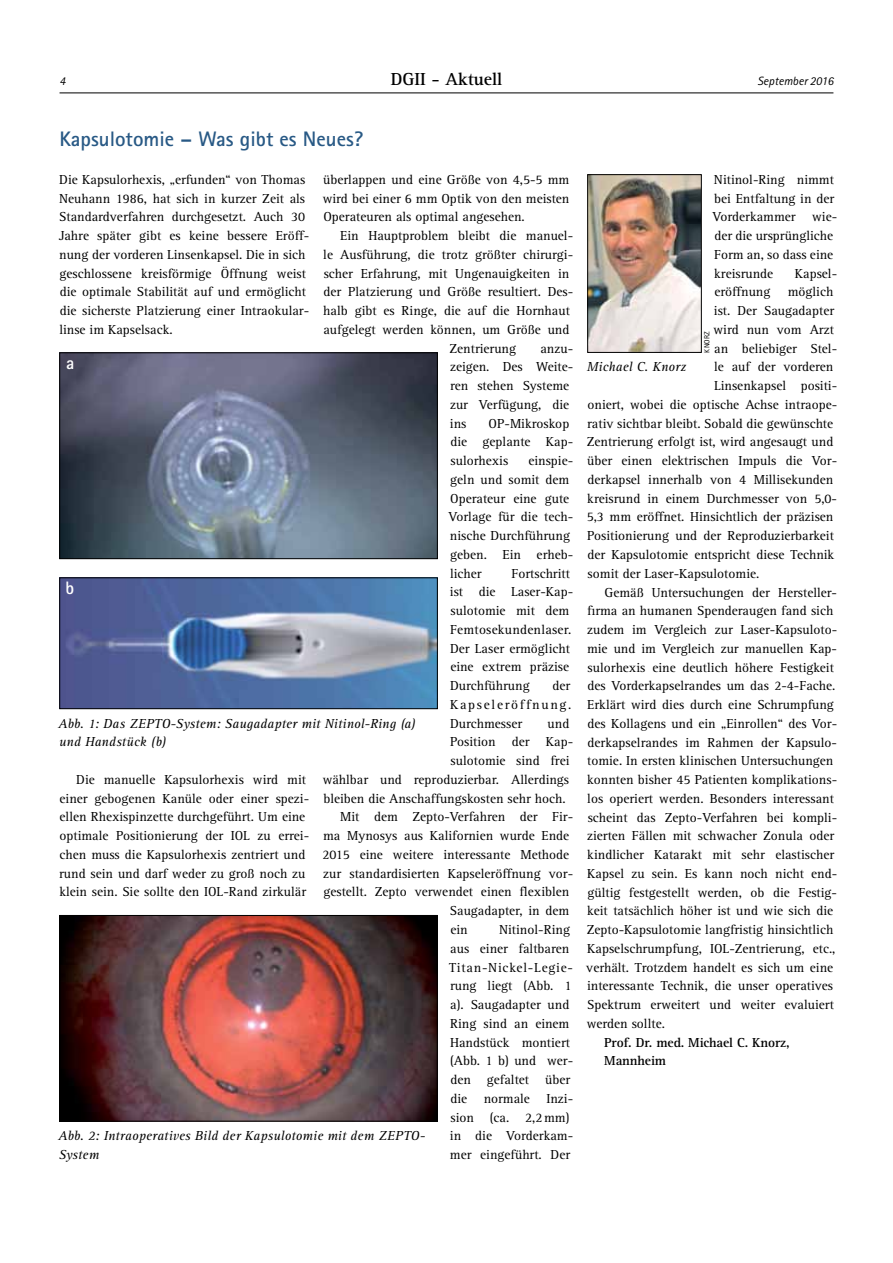
<style>
.page{position:relative;width:893px;height:1263px;background:#fff}
.page>*{position:absolute;margin:0;border:0;box-sizing:border-box;transform-origin:0 0}
.t1{font:700 21px "Rotis Sans Serif Std";color:#285985}
.t2{font:700 18px "Rotis Serif Std";color:#000}
.t3{font:700 18px "Rotis Sans Serif Std";color:#fff}
.t4{font:13.5px/18.8px "Rotis Serif Std";color:#000}
.t5{font:italic 13.5px/18.8px "Rotis Serif Std";letter-spacing:.01em;color:#000}
.t6{font:700 13.5px/18.8px "Rotis Serif Std";letter-spacing:-.01em;color:#000}
.t7{font:italic 12px "Rotis Sans Serif Std";color:#000}
.t8{font:7.5px "Rotis Sans Serif Std";color:#000}
</style>
<div class="page">
<hr style="left:60px;top:93px;width:773px;height:1px;background:#000">
<img style="left:62px;top:355px;width:374px;height:202px">
<div style="left:60px;top:353px;width:378px;height:206px;border:1px solid #000"></div>
<img style="left:62px;top:580px;width:374px;height:127px">
<div style="left:60px;top:578px;width:378px;height:131px;border:1px solid #000"></div>
<img style="left:62px;top:917px;width:374px;height:202px">
<div style="left:60px;top:915px;width:378px;height:206px;border:1px solid #000"></div>
<img style="left:589px;top:176px;width:110px;height:175px">
<div style="left:587px;top:174px;width:114px;height:179px;border:1px solid #000"></div>
<p class="t7" style="left:60px;top:74px;width:7px">4</p>
<h2 class="t2" style="left:391px;top:68px;width:113px">DGII - Aktuell</h2>
<p class="t7" style="left:757px;top:74px;width:77px">September 2016</p>
<h1 class="t1" style="left:60px;top:126px;width:305px">Kapsulotomie – Was gibt es Neues?</h1>
<p class="t4" style="left:59px;top:170px;width:252px">Die Kapsulorhexis, „erfunden“ von Thomas Neuhann 1986, hat sich in kurzer Zeit als Standardverfahren durchgesetzt. Auch 30<br>Jahre später gibt es keine bessere Eröff&shy;nung der vorderen Linsenkapsel. Die in sich geschlossene kreisförmige Öffnung weist die optimale Stabilität auf und ermöglicht die sicherste Platzierung einer Intraokular&shy;linse im Kapselsack.</p>
<p class="t4" style="left:323px;top:170px;width:248px;text-align:justify">überlappen und eine Größe von 4,5-5 mm wird bei einer 6 mm Optik von den meisten Operateuren als optimal angesehen.</p>
<p class="t4" style="left:340px;top:227px;width:234px">Ein Hauptproblem bleibt die manuel-</p>
<p class="t4" style="left:323px;top:245px;width:251px">le Ausführung, die trotz größter chirurgi-</p>
<p class="t4" style="left:324px;top:264px;width:247px">scher Erfahrung, mit Ungenauigkeiten in</p>
<p class="t4" style="left:324px;top:283px;width:251px">der Platzierung und Größe resultiert. Des-</p>
<p class="t4" style="left:323px;top:302px;width:248px">halb gibt es Ringe, die auf die Hornhaut</p>
<p class="t4" style="left:323px;top:320px;width:247px">aufgelegt werden können, um Größe und</p>
<p class="t4" style="left:450px;top:339px;width:68px">Zentrierung</p>
<p class="t4" style="left:450px;top:339px;width:125px;text-indent:90px">anzu&shy;zeigen. Des Weite&shy;ren stehen Systeme zur Verfügung, die ins</p>
<h2 class="t3" style="left:66px;top:352px;width:10px">a</h2>
<p class="t4" style="left:450px;top:414px;width:124px;text-indent:38px">OP-Mikroskop die geplante Kap&shy;sulorhexis</p>
<p class="t4" style="left:448px;top:452px;width:126px;text-indent:80px">einspie&shy;geln und somit dem<br>Operateur eine gute<br>Vorlage für die tech&shy;nische Durchführung geben. Ein erheb&shy;licher</p>
<p class="t4" style="left:450px;top:564px;width:125px;text-indent:61px">Fortschritt ist die Laser-Kap&shy;sulotomie mit dem<br>Femtosekundenlaser.<br>Der Laser ermöglicht eine extrem präzise<br>Durchführung</p>
<h2 class="t3" style="left:66px;top:577px;width:10px">b</h2>
<p class="t4" style="left:450px;top:677px;width:123px;text-align:justify;text-indent:102px">der Kapseleröffnung.<br>Durchmesser</p>
<p class="t5" style="left:58px;top:714px;width:359px">Abb. 1: Das ZEPTO-System: Saugadapter mit Nitinol-Ring (a) und Handstück (b)</p>
<p class="t4" style="left:548px;top:714px;width:23px">und</p>
<p class="t4" style="left:450px;top:733px;width:125px">Position der Kap-</p>
<p class="t4" style="left:450px;top:752px;width:120px">sulotomie sind frei</p>
<p class="t4" style="left:323px;top:770px;width:248px">wählbar und reproduzierbar. Allerdings</p>
<p class="t4" style="left:323px;top:789px;width:244px">bleiben die Anschaffungskosten sehr hoch.</p>
<p class="t4" style="left:340px;top:808px;width:234px">Mit dem Zepto-Verfahren der Fir-</p>
<p class="t4" style="left:323px;top:827px;width:248px">ma Mynosys aus Kalifornien wurde Ende</p>
<p class="t4" style="left:322px;top:845px;width:248px">2015 eine weitere interessante Methode</p>
<p class="t4" style="left:323px;top:864px;width:252px">zur standardisierten Kapseleröffnung vor-</p>
<p class="t4" style="left:323px;top:883px;width:247px">gestellt. Zepto verwendet einen flexiblen</p>
<p class="t4" style="left:450px;top:902px;width:121px">Saugadapter, in dem</p>
<p class="t4" style="left:450px;top:920px;width:19px">ein</p>
<p class="t4" style="left:59px;top:770px;width:251px;text-indent:17px">Die manuelle Kapsulorhexis wird mit einer gebogenen Kanüle oder einer spezi&shy;ellen Rhexispinzette durchgeführt. Um eine optimale Positionierung der IOL zu errei&shy;chen muss die Kapsulorhexis zentriert und rund sein und darf weder zu groß noch zu klein sein. Sie sollte den IOL-Rand zirkulär</p>
<p class="t4" style="left:449px;top:920px;width:126px;text-indent:50px">Nitinol-Ring aus einer faltbaren<br>Titan-Nickel-Legie&shy;rung liegt (Abb. 1 a). Saugadapter und<br>Ring sind an einem<br>Handstück montiert (Abb. 1 b) und wer&shy;den gefaltet über die normale Inzi&shy;sion (ca. 2,2mm) in die Vorderkam&shy;mer eingeführt. Der</p>
<p class="t5" style="left:58px;top:1127px;width:367px">Abb. 2: Intraoperatives Bild der Kapsulotomie mit dem ZEPTO-<br>System</p>
<p class="t4" style="left:712px;top:170px;width:126px">Nitinol-Ring nimmt bei Entfaltung in der<br>Vorderkammer wie&shy;der die ursprüngliche<br>Form an, so dass eine kreisrunde</p>
<p class="t4" style="left:795px;top:264px;width:42px">Kapsel-</p>
<p class="t4" style="left:714px;top:283px;width:58px">eröffnung</p>
<p class="t4" style="left:788px;top:283px;width:47px">möglich</p>
<p class="t4" style="left:714px;top:302px;width:122px">ist. Der Saugadapter</p>
<p class="t4" style="left:713px;top:320px;width:122px">wird nun vom Arzt</p>
<p class="t4" style="left:714px;top:339px;width:124px">an beliebiger Stel-</p>
<p class="t4" style="left:714px;top:358px;width:121px">le auf der vorderen</p>
<p class="t4" style="left:714px;top:377px;width:125px">Linsenkapsel positi-</p>
<p class="t4" style="left:587px;top:395px;width:251px">oniert, wobei die optische Achse intraope-</p>
<p class="t4" style="left:587px;top:414px;width:248px">rativ sichtbar bleibt. Sobald die gewünschte</p>
<p class="t4" style="left:587px;top:433px;width:248px">Zentrierung erfolgt ist, wird angesaugt und</p>
<p class="t4" style="left:587px;top:452px;width:251px">über einen elektrischen Impuls die Vor-</p>
<p class="t4" style="left:588px;top:470px;width:247px">derkapsel innerhalb von 4 Millisekunden</p>
<p class="t4" style="left:587px;top:489px;width:251px">kreisrund in einem Durchmesser von 5,0-</p>
<p class="t4" style="left:587px;top:508px;width:248px">5,3 mm eröffnet. Hinsichtlich der präzisen</p>
<p class="t4" style="left:587px;top:527px;width:248px">Positionierung und der Reproduzierbarkeit</p>
<p class="t4" style="left:588px;top:545px;width:248px">der Kapsulotomie entspricht diese Technik</p>
<p class="t4" style="left:588px;top:564px;width:173px">somit der Laser-Kapsulotomie.</p>
<p class="t4" style="left:604px;top:583px;width:234px">Gemäß Untersuchungen der Hersteller-</p>
<p class="t4" style="left:587px;top:602px;width:248px">firma an humanen Spenderaugen fand sich</p>
<p class="t4" style="left:587px;top:620px;width:252px">zudem im Vergleich zur Laser-Kapsuloto-</p>
<p class="t4" style="left:587px;top:639px;width:252px">mie und im Vergleich zur manuellen Kap-</p>
<p class="t4" style="left:588px;top:658px;width:248px">sulorhexis eine deutlich höhere Festigkeit</p>
<p class="t4" style="left:588px;top:677px;width:249px">des Vorderkapselrandes um das 2-4-Fache.</p>
<p class="t4" style="left:587px;top:695px;width:248px">Erklärt wird dies durch eine Schrumpfung</p>
<p class="t4" style="left:588px;top:714px;width:251px">des Kollagens und ein „Einrollen“ des Vor-</p>
<p class="t4" style="left:588px;top:733px;width:250px">derkapselrandes im Rahmen der Kapsulo-</p>
<p class="t4" style="left:587px;top:752px;width:248px">tomie. In ersten klinischen Untersuchungen</p>
<p class="t4" style="left:587px;top:770px;width:251px">konnten bisher 45 Patienten komplikations-</p>
<p class="t4" style="left:587px;top:789px;width:248px">los operiert werden. Besonders interessant</p>
<p class="t4" style="left:588px;top:808px;width:251px">scheint das Zepto-Verfahren bei kompli-</p>
<p class="t4" style="left:587px;top:827px;width:248px">zierten Fällen mit schwacher Zonula oder</p>
<p class="t4" style="left:587px;top:846px;width:248px">kindlicher Katarakt mit sehr elastischer</p>
<p class="t4" style="left:587px;top:864px;width:251px">Kapsel zu sein. Es kann noch nicht end-</p>
<p class="t4" style="left:587px;top:883px;width:251px">gültig festgestellt werden, ob die Festig-</p>
<p class="t4" style="left:587px;top:902px;width:247px">keit tatsächlich höher ist und wie sich die</p>
<p class="t4" style="left:587px;top:921px;width:248px">Zepto-Kapsulotomie langfristig hinsichtlich</p>
<p class="t4" style="left:587px;top:939px;width:250px">Kapselschrumpfung, IOL-Zentrierung, etc.,</p>
<p class="t4" style="left:586px;top:958px;width:248px">verhält. Trotzdem handelt es sich um eine</p>
<p class="t4" style="left:587px;top:977px;width:247px">interessante Technik, die unser operatives</p>
<p class="t4" style="left:587px;top:996px;width:248px">Spektrum erweitert und weiter evaluiert</p>
<p class="t4" style="left:587px;top:1014px;width:80px">werden sollte.</p>
<p class="t6" style="left:604px;top:1033px;width:187px">Prof. Dr. med. Michael C. Knorz,<br>Mannheim</p>
<p class="t8" style="left:702px;top:353px;width:23px;rotate:-90deg">Knorz</p>
<p class="t5" style="left:587px;top:358px;width:101px">Michael C. Knorz</p>
</div>
